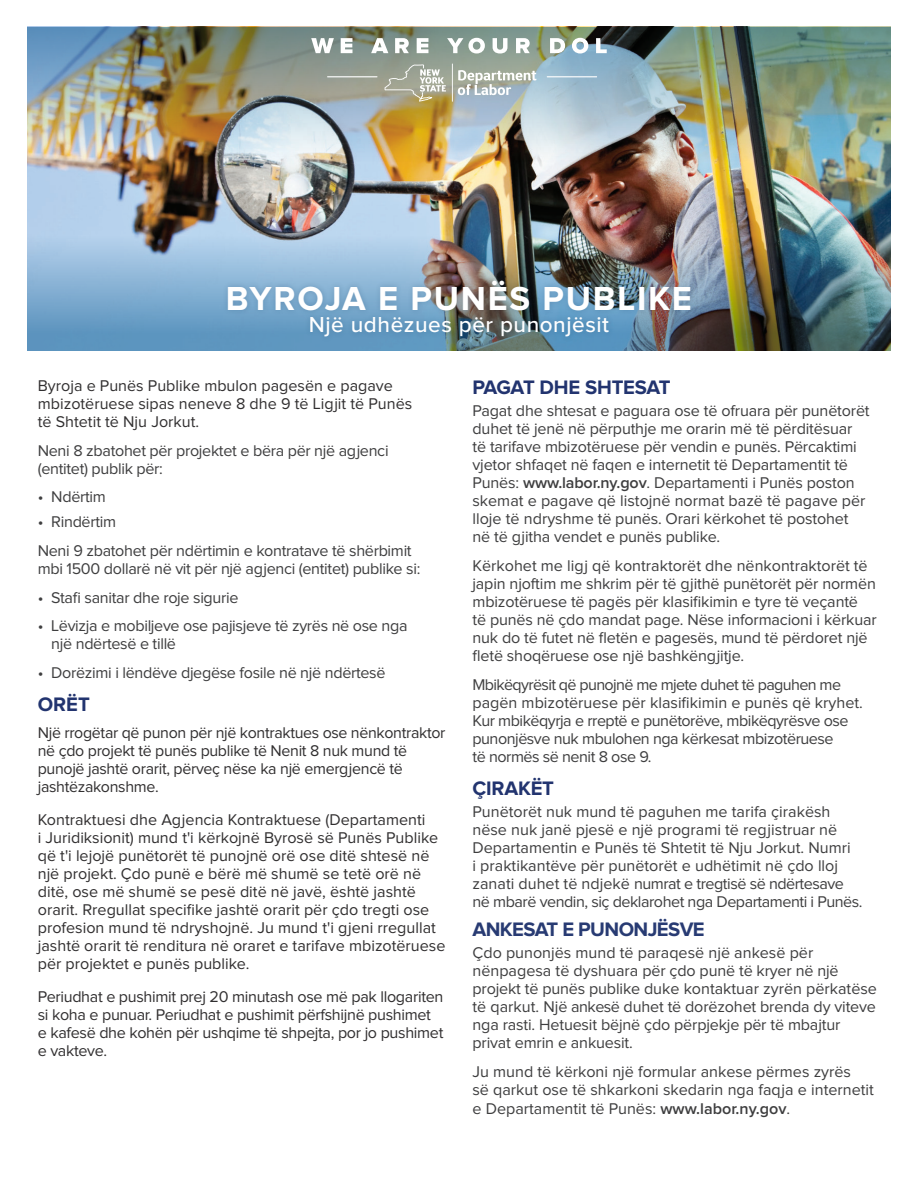
<style>
.page{position:relative;width:918px;height:1188px;background:#fff}
.page>*{position:absolute;margin:0;border:0;box-sizing:border-box;transform-origin:0 0}
.t1{font:700 34.5px "Proxima Nova";letter-spacing:.05em;color:#fff}
.t2{font:500 22.5px "Proxima Nova";letter-spacing:.025em;color:#fff}
.t3{font:700 20.25px "Proxima Nova";letter-spacing:-.01em;color:#22346f}
.t4{font:700 20.25px "Proxima Nova";letter-spacing:-.03em;color:#283b73}
.t5{font:16.2px/18px "Proxima Nova";letter-spacing:-.01em;color:#3e3e3f}
.t6{font:16.2px/18px "Proxima Nova";color:#312f30}
.t7{font:16.2px/18px "Proxima Nova";letter-spacing:-.02em;color:#312f30}
.t8{font:16.2px/18px "Proxima Nova";letter-spacing:-.03em;color:#3e3e3f}
.s1{font-weight:600}
</style>
<div class="page">
<img style="left:27px;top:162px;width:864px;height:73px">
<img style="left:27px;top:27px;width:864px;height:135px">
<img style="left:27px;top:235px;width:864px;height:116px">
<div style="left:222px;top:275px;width:474px;height:68px;background:#002953;opacity:.2"></div>
<hr style="left:547px;top:76px;width:50px;height:1px;background:#fff">
<hr style="left:327px;top:76px;width:50px;height:1px;background:#fff">
<svg style="left:311px;top:38px;width:23px;height:15px"></svg>
<svg style="left:341px;top:38px;width:12px;height:15px"></svg>
<svg style="left:371px;top:38px;width:17px;height:15px"></svg>
<svg style="left:395px;top:38px;width:14px;height:15px"></svg>
<svg style="left:417px;top:38px;width:11px;height:15px"></svg>
<svg style="left:447px;top:38px;width:38px;height:15px"></svg>
<svg style="left:493px;top:38px;width:14px;height:15px"></svg>
<svg style="left:516px;top:38px;width:14px;height:15px"></svg>
<svg style="left:550px;top:38px;width:15px;height:15px"></svg>
<svg style="left:572px;top:38px;width:16px;height:15px"></svg>
<svg style="left:596px;top:38px;width:11px;height:15px"></svg>
<svg style="left:458px;top:70px;width:79px;height:25px"></svg>
<hr style="left:452px;top:64px;width:1px;height:38px;background:#fff">
<svg style="left:385px;top:64px;width:61px;height:38px;background:#afaf9c"></svg>
<h1 class="t1" style="left:226px;top:283px;width:468px">BYROJA E PUNËS PUBLIKE</h1>
<h2 class="t2" style="left:309px;top:312px;width:302px">Një udhëzues për punonjësit</h2>
<p class="t6" style="left:38px;top:377px;width:376px">Byroja e Punës Publike mbulon pagesën e pagave mbizotëruese sipas neneve 8 dhe 9 të Ligjit të Punës të Shtetit të Nju Jorkut.</p>
<p class="t5" style="left:38px;top:442px;width:352px">Neni 8 zbatohet për projektet e bëra për një agjenci (entitet) publik për:</p>
<p class="t5" style="left:38px;top:489px;width:70px">• Ndërtim</p>
<p class="t5" style="left:38px;top:508px;width:375px;line-height:28.8px">• Rindërtim<br>Neni 9 zbatohet për ndërtimin e kontratave të shërbimit</p>
<p class="t5" style="left:38px;top:560px;width:384px">mbi 1500 dollarë në vit për një agjenci (entitet) publike si:</p>
<p class="t5" style="left:38px;top:589px;width:202px">• Stafi sanitar dhe roje sigurie</p>
<p class="t5" style="left:51px;top:618px;width:358px;text-indent:-13px">• Lëvizja e mobiljeve ose pajisjeve të zyrës në ose nga një ndërtesë e tillë</p>
<p class="t5" style="left:38px;top:665px;width:349px">• Dorëzimi i lëndëve djegëse fosile në një ndërtesë</p>
<p class="t3" style="left:38px;top:695px;width:54px">ORËT</p>
<p class="t7" style="left:38px;top:724px;width:409px">Një rrogëtar që punon për një kontraktues ose nënkontraktor në çdo projekt të punës publike të Nenit 8 nuk mund të punojë jashtë orarit, përveç nëse ka një emergjencë të jashtëzakonshme.</p>
<p class="t6" style="left:38px;top:811px;width:409px">Kontraktuesi dhe Agjencia Kontraktuese (Departamenti<br>i Juridiksionit) mund t'i kërkojnë Byrosë së Punës Publike që t'i lejojë punëtorët të punojnë orë ose ditë shtesë në një projekt. Çdo punë e bërë më shumë se tetë orë në ditë, ose më shumë se pesë ditë në javë, është jashtë orarit. Rregullat specifike jashtë orarit për çdo tregti ose profesion mund të ndryshojnë. Ju mund t'i gjeni rregullat jashtë orarit të renditura në oraret e tarifave mbizotëruese për projektet e punës publike.</p>
<p class="t7" style="left:38px;top:989px;width:407px">Periudhat e pushimit prej 20 minutash ose më pak llogariten si koha e punuar. Periudhat e pushimit përfshijnë pushimet e kafesë dhe kohën për ushqime të shpejta, por jo pushimet e vakteve.</p>
<p class="t3" style="left:472px;top:378px;width:200px">PAGAT DHE SHTESAT</p>
<p class="t5" style="left:472px;top:403px;width:399px">Pagat dhe shtesat e paguara ose të ofruara për punëtorët duhet të jenë në përputhje me orarin më të përditësuar të tarifave mbizotëruese për vendin e punës. Përcaktimi vjetor shfaqet në faqen e internetit të Departamentit të Punës: <span class="s1">www.labor.ny.gov</span>. Departamenti i Punës poston skemat e pagave që listojnë normat bazë të pagave për lloje të ndryshme të punës. Orari kërkohet të postohet në të gjitha vendet e punës publike.</p>
<p class="t5" style="left:472px;top:557px;width:406px">Kërkohet me ligj që kontraktorët dhe nënkontraktorët të japin njoftim me shkrim për të gjithë punëtorët për normën mbizotëruese të pagës për klasifikimin e tyre të veçantë<br>të punës në çdo mandat page. Nëse informacioni i kërkuar nuk do të futet në fletën e pagesës, mund të përdoret një fletë shoqëruese ose një bashkëngjitje.</p>
<p class="t8" style="left:472px;top:676px;width:392px">Mbikëqyrësit që punojnë me mjete duhet të paguhen me pagën mbizotëruese për klasifikimin e punës që kryhet.<br>Kur mbikëqyrja e rreptë e punëtorëve, mbikëqyrësve ose punonjësve nuk mbulohen nga kërkesat mbizotëruese<br>të normës së nenit 8 ose 9.</p>
<p class="t3" style="left:472px;top:779px;width:83px">ÇIRAKËT</p>
<p class="t5" style="left:472px;top:804px;width:391px">Punëtorët nuk mund të paguhen me tarifa çirakësh nëse nuk janë pjesë e një programi të regjistruar në Departamentin e Punës të Shtetit të Nju Jorkut. Numri<br>i praktikantëve për punëtorët e udhëtimit në çdo lloj zanati duhet të ndjekë numrat e tregtisë së ndërtesave në mbarë vendin, siç deklarohet nga Departamenti i Punës.</p>
<p class="t4" style="left:472px;top:920px;width:234px">ANKESAT E PUNONJËSVE</p>
<p class="t5" style="left:472px;top:945px;width:406px">Çdo punonjës mund të paraqesë një ankesë për nënpagesa të dyshuara për çdo punë të kryer në një projekt të punës publike duke kontaktuar zyrën përkatëse të qarkut. Një ankesë duhet të dorëzohet brenda dy viteve nga rasti. Hetuesit bëjnë çdo përpjekje për të mbajtur privat emrin e ankuesit.</p>
<p class="t5" style="left:472px;top:1063px;width:403px;line-height:18.5px">Ju mund të kërkoni një formular ankese përmes zyrës<br>së qarkut ose të shkarkoni skedarin nga faqja e internetit e Departamentit të Punës: <span class="s1">www.labor.ny.gov</span>.</p>
</div>
